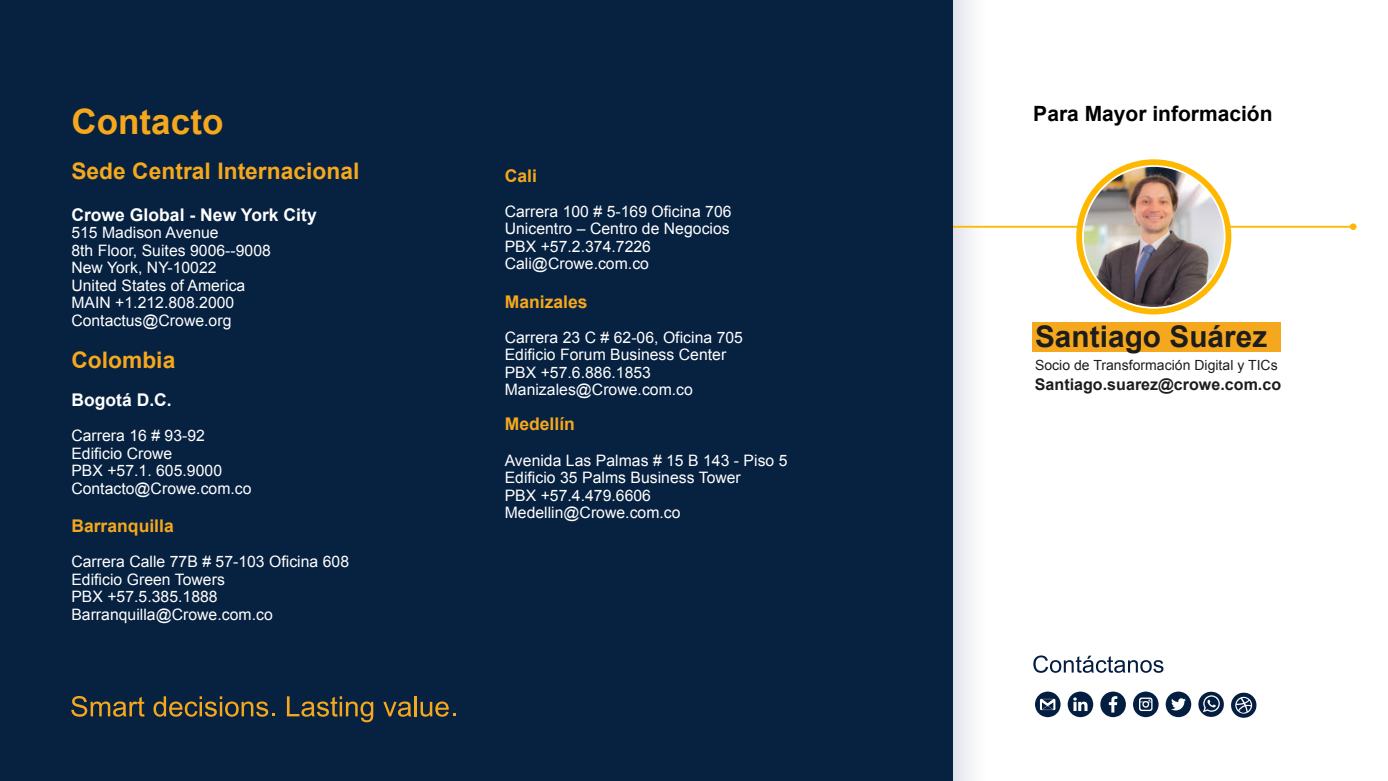
<style>
.page{position:relative;width:1388px;height:781px;background:#fff}
.page>*{position:absolute;margin:0;border:0;box-sizing:border-box;transform-origin:0 0}
.t1{font:700 35px "Arial";color:#f5a81d}
.t2{font:700 29.75px "Arial";color:#1d1d1b}
.t3{font:700 22.75px "Arial";color:#f5a81d}
.t4{font:700 21px "Arial";color:#000}
.t5{font:700 17.5px "Arial";color:#fff}
.t6{font:700 17.5px "Arial";color:#f5a81d}
.t7{font:700 16.1px "Arial";color:#1d1d1b}
.t8{font:15.75px/17.5px "Arial";color:#fff}
.t9{font:14px "Arial";color:#1d1d1b}
</style>
<div class="page">
<div style="left:1032px;top:322px;width:249px;height:30px;background:#f5a81d"></div>
<svg style="left:952px;top:0;width:36px;height:780px"></svg>
<svg style="left:1076px;top:159px;width:155px;height:155px;background:#fec328"></svg>
<hr style="left:922px;top:226px;width:431px;height:1px;background:#ffb800">
<div style="left:1350px;top:223px;width:6px;height:7px;background:#ffb800;border-radius:50%"></div>
<div style="left:0;top:0;width:952px;height:780px;background:#072140"></div>
<svg style="left:1033px;top:655px;width:130px;height:17px"></svg>
<svg style="left:71px;top:696px;width:74px;height:20px"></svg>
<svg style="left:153px;top:696px;width:122px;height:20px"></svg>
<svg style="left:287px;top:696px;width:86px;height:26px"></svg>
<svg style="left:383px;top:701px;width:28px;height:15px"></svg>
<hr style="left:414px;top:696px;width:3px;height:20px;background:#f5a81d">
<svg style="left:420px;top:701px;width:36px;height:15px"></svg>
<img style="left:1083px;top:166px;width:141px;height:142px;border-radius:71px">
<svg style="left:1035px;top:691px;width:25px;height:26px"></svg>
<svg style="left:1067px;top:691px;width:26px;height:26px"></svg>
<svg style="left:1100px;top:691px;width:26px;height:26px"></svg>
<svg style="left:1133px;top:691px;width:25px;height:26px"></svg>
<svg style="left:1165px;top:691px;width:26px;height:26px"></svg>
<svg style="left:1198px;top:691px;width:26px;height:25px"></svg>
<svg style="left:1231px;top:692px;width:25px;height:25px"></svg>
<h1 class="t1" style="left:71px;top:109px;width:154px">Contacto</h1>
<h3 class="t3" style="left:71px;top:162px;width:290px">Sede Central Internacional</h3>
<p class="t5" style="left:71px;top:208px;width:247px">Crowe Global - New York City</p>
<p class="t8" style="left:71px;top:225px;width:201px">515 Madison Avenue<br>8th Floor, Suites 9006--9008<br>New York, NY-10022<br>United States of America<br>MAIN +1.212.808.2000<br>Contactus@Crowe.org</p>
<h3 class="t3" style="left:71px;top:351px;width:105px">Colombia</h3>
<p class="t5" style="left:71px;top:393px;width:102px">Bogotá D.C.</p>
<p class="t8" style="left:71px;top:428px;width:182px">Carrera 16 # 93-92<br>Edificio Crowe<br>PBX +57.1. 605.9000<br>Contacto@Crowe.com.co</p>
<p class="t6" style="left:71px;top:519px;width:104px">Barranquilla</p>
<p class="t8" style="left:71px;top:554px;width:279px">Carrera Calle 77B # 57-103 Oficina 608<br>Edificio Green Towers<br>PBX +57.5.385.1888<br>Barranquilla@Crowe.com.co</p>
<p class="t6" style="left:505px;top:169px;width:34px">Cali</p>
<p class="t8" style="left:505px;top:204px;width:228px">Carrera 100 # 5-169 Oficina 706<br>Unicentro – Centro de Negocios<br>PBX +57.2.374.7226<br>Cali@Crowe.com.co</p>
<p class="t6" style="left:505px;top:295px;width:84px">Manizales</p>
<p class="t8" style="left:505px;top:330px;width:240px">Carrera 23 C # 62-06, Oficina 705<br>Edificio Forum Business Center<br>PBX +57.6.886.1853<br>Manizales@Crowe.com.co</p>
<p class="t6" style="left:505px;top:417px;width:72px">Medellín</p>
<p class="t8" style="left:505px;top:452px;width:284px">Avenida Las Palmas # 15 B 143 - Piso 5<br>Edificio 35 Palms Business Tower<br>PBX +57.4.479.6606<br>Medellin@Crowe.com.co</p>
<h3 class="t4" style="left:1033px;top:105px;width:241px">Para Mayor información</h3>
<h2 class="t2" style="left:1035px;top:325px;width:234px">Santiago Suárez</h2>
<p class="t9" style="left:1035px;top:360px;width:244px">Socio de Transformación Digital y TICs</p>
<p class="t7" style="left:1035px;top:378px;width:248px">Santiago.suarez@crowe.com.co</p>
</div>
